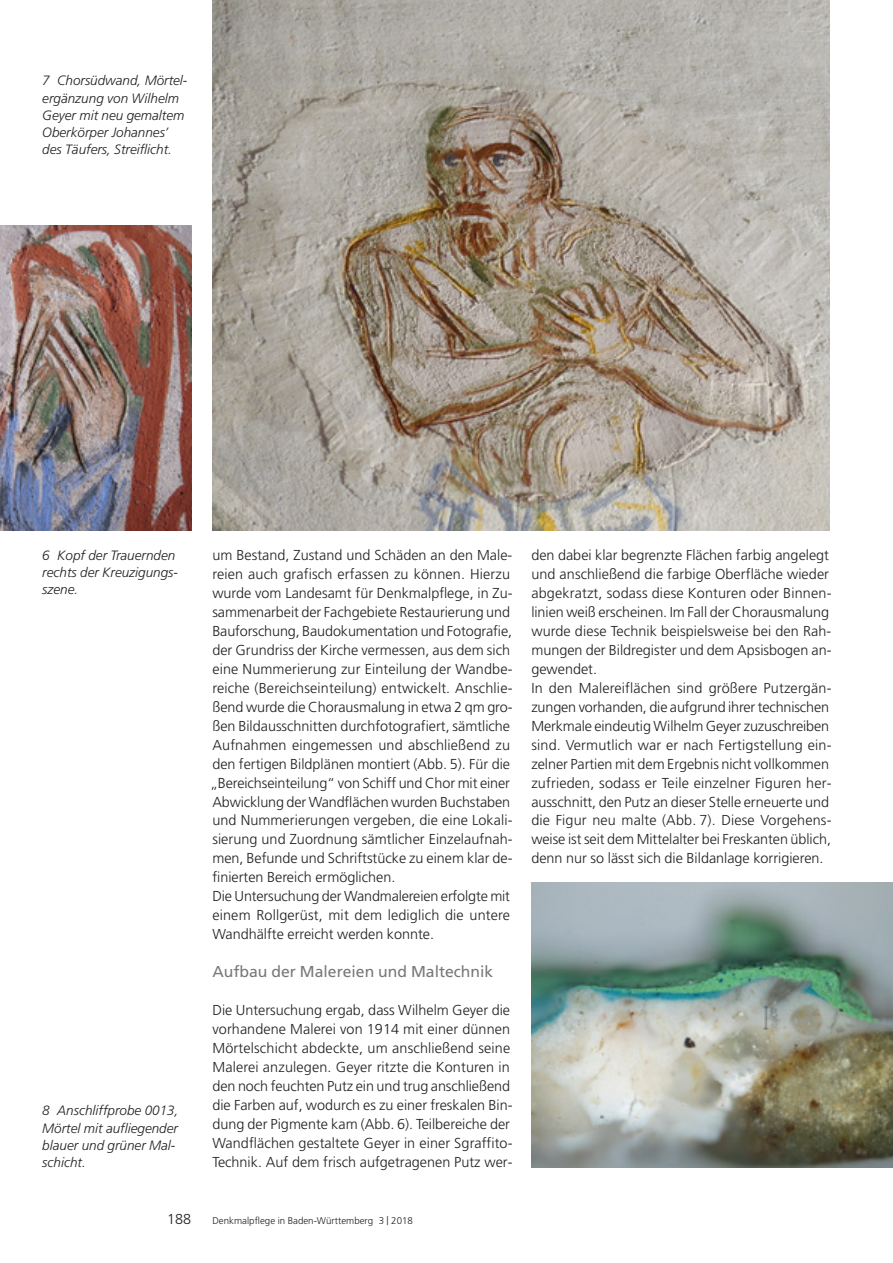
<style>
.page{position:relative;width:893px;height:1263px;background:#fff}
.page>*{position:absolute;margin:0;border:0;box-sizing:border-box;transform-origin:0 0}
.t1{font:15.75px "Frutiger";color:#77787b}
.t2{font:300 14.4px/19px "Frutiger";color:#231f20}
.t3{font:italic 300 13.5px/17.2px "Frutiger";color:#231f20}
.t4{font:300 9.75px "Frutiger";color:#231f20}
.s1{font-size:12px}
</style>
<div class="page">
<img style="left:0;top:225px;width:191px;height:306px">
<img style="left:212px;top:0;width:617px;height:531px">
<img style="left:531px;top:882px;width:361px;height:285px">
<p class="t3" style="left:42px;top:73px;width:147px">7 Chorsüdwand, Mörtel&shy;ergänzung von Wilhelm<br>Geyer mit neu gemaltem<br>Oberkörper Johannes’ des Täufers, Streiflicht.</p>
<p class="t3" style="left:42px;top:548px;width:137px">6 Kopf der Trauernden rechts der Kreuzigungs&shy;szene.</p>
<p class="t3" style="left:42px;top:1103px;width:138px">8 Anschliffprobe 0013,<br>Mörtel mit aufliegender blauer und grüner Mal&shy;schicht.</p>
<p class="t2" style="left:167px;top:1211px;width:26px">188</p>
<p class="t2" style="left:210px;top:546px;width:304px">um Bestand, Zustand und Schäden an den Male&shy;reien auch grafisch erfassen zu können. Hierzu wurde vom Landesamt für Denkmalpflege, in Zu&shy;sammenarbeit der Fachgebiete Restaurierung und Bauforschung, Baudokumentation und Fotografie, der Grundriss der Kirche vermessen, aus dem sich eine Nummerierung zur Einteilung der Wandbe&shy;reiche (Bereichseinteilung) entwickelt. Anschlie&shy;ßend wurde die Chorausmalung in etwa 2 qm gro&shy;ßen Bildausschnitten durchfotografiert, sämtliche Aufnahmen eingemessen und abschließend zu den fertigen Bildplänen montiert (Abb. 5). Für die „Bereichseinteilung“ von Schiff und Chor mit einer Abwicklung der Wandflächen wurden Buchstaben und Nummerierungen vergeben, die eine Lokali&shy;sierung und Zuordnung sämtlicher Einzelaufnah&shy;men, Befunde und Schriftstücke zu einem klar de&shy;finierten Bereich ermöglichen.<br>Die Untersuchung der Wandmalereien erfolgte mit einem Rollgerüst, mit dem lediglich die untere Wandhälfte erreicht werden konnte.</p>
<p class="t1" style="left:212px;top:966px;width:282px">Aufbau der Malereien und Maltechnik</p>
<p class="t2" style="left:212px;top:1002px;width:302px">Die Untersuchung ergab, dass Wilhelm Geyer die vorhandene Malerei von 1914 mit einer dünnen Mörtelschicht abdeckte, um anschließend seine Malerei anzulegen. Geyer ritzte die Konturen in den noch feuchten Putz ein und trug anschließend die Farben auf, wodurch es zu einer freskalen Bin&shy;dung der Pigmente kam (Abb. 6). Teilbereiche der Wandflächen gestaltete Geyer in einer Sgraffito-Technik. Auf dem frisch aufgetragenen Putz wer-</p>
<p class="t4" style="left:212px;top:1217px;width:202px">Denkmalpflege in Baden-Württemberg 3 <span class="s1">|</span> 2018</p>
<p class="t2" style="left:531px;top:546px;width:302px">den dabei klar begrenzte Flächen farbig angelegt und anschließend die farbige Oberfläche wieder abgekratzt, sodass diese Konturen oder Binnen - linien weiß erscheinen. Im Fall der Chorausmalung wurde diese Technik beispielsweise bei den Rah&shy;mungen der Bildregister und dem Apsisbogen an&shy;gewendet.<br>In den Malereiflächen sind größere Putzergän&shy;zungen vorhanden, die aufgrund ihrer technischen Merkmale eindeutig Wilhelm Geyer zuzuschreiben sind. Vermutlich war er nach Fertigstellung ein&shy;zelner Partien mit dem Ergebnis nicht vollkommen zufrieden, sodass er Teile einzelner Figuren her&shy;ausschnitt, den Putz an dieser Stelle erneuerte und die Figur neu malte (Abb. 7). Diese Vorgehens&shy;weise ist seit dem Mittelalter bei Freskanten üblich, denn nur so lässt sich die Bildanlage korrigieren.</p>
</div>
